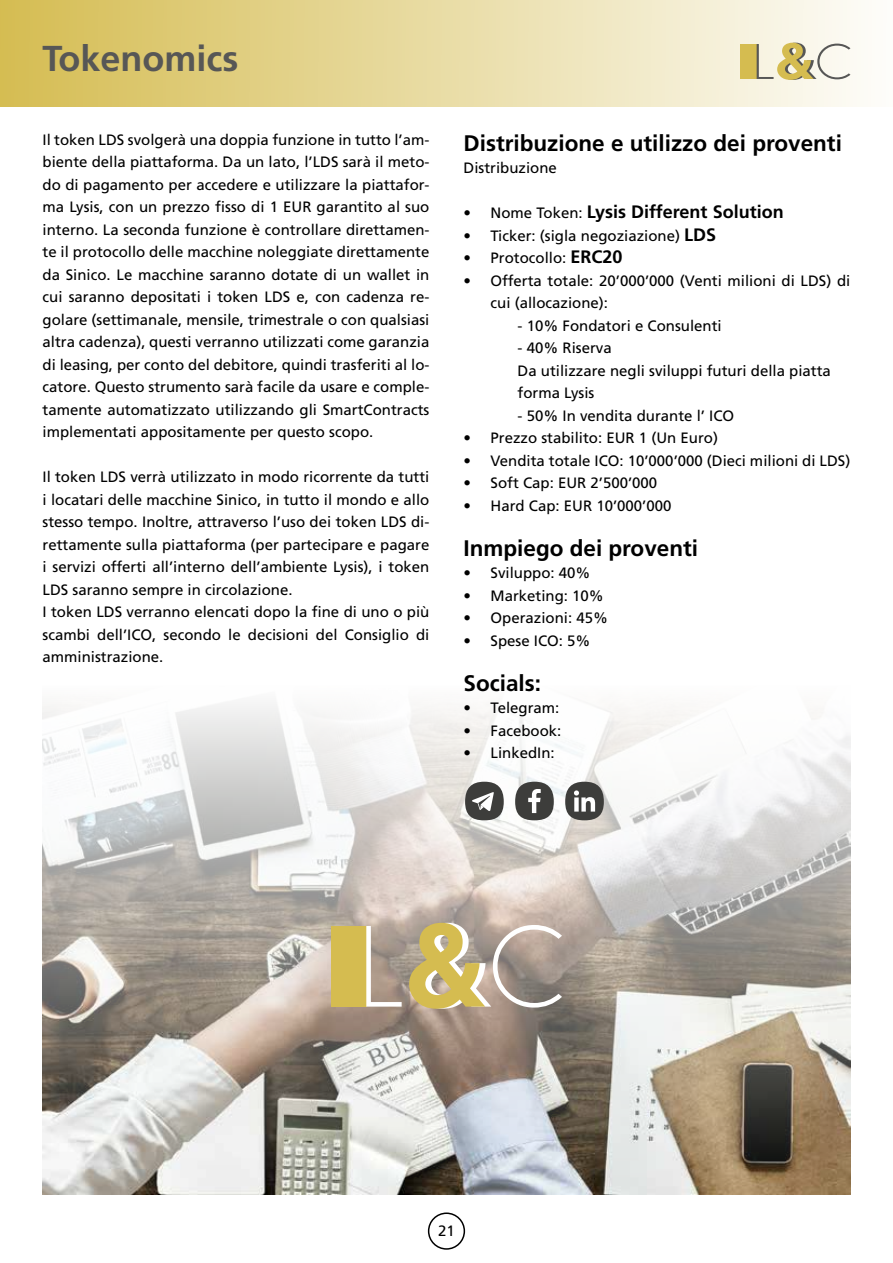
<style>
.page{position:relative;width:893px;height:1263px;background:#fff}
.page>*{position:absolute;margin:0;border:0;box-sizing:border-box;transform-origin:0 0}
.t1{font:700 36px "Frutiger";color:#575756}
.t2{font:700 22.5px "Frutiger";color:#000}
.t3{font:700 18px "Frutiger";color:#000}
.t4{font:15px/22.5px "Frutiger";color:#000}
.s1{font-weight:400;font-size:15px}
.s2{font-weight:700;font-size:18px}
</style>
<div class="page">
<div style="left:428px;top:1212px;width:37px;height:38px;border:2px solid #000;border-radius:50%"></div>
<div style="left:0;top:0;width:893px;height:106px;background:linear-gradient(to right,#d5bd52,#fdfdfa)"></div>
<div style="left:740px;top:44px;width:17px;height:35px;background:#d5bc50"></div>
<svg style="left:757px;top:43px;width:93px;height:37px"></svg>
<img style="left:43px;top:704px;width:807px;height:491px">
<div style="left:465px;top:782px;width:39px;height:38px;background:#3d3d3b;border-radius:50%"></div>
<svg style="left:472px;top:792px;width:22px;height:19px"></svg>
<div style="left:515px;top:782px;width:39px;height:38px;background:#3d3d3b;border-radius:50%"></div>
<svg style="left:528px;top:789px;width:13px;height:24px"></svg>
<div style="left:565px;top:782px;width:39px;height:38px;background:#3d3d3b;border-radius:50%"></div>
<svg style="left:574px;top:790px;width:21px;height:21px"></svg>
<div style="left:331px;top:926px;width:35px;height:80px;background:#d5bc50"></div>
<svg style="left:366px;top:926px;width:36px;height:80px"></svg>
<svg style="left:409px;top:923px;width:153px;height:86px;background:#bdae8b"></svg>
<h1 class="t1" style="left:43px;top:37px;width:198px">Tokenomics</h1>
<p class="t4" style="left:43px;top:128px;width:388px;text-align:justify">Il token LDS svolgerà una doppia funzione in tutto l’am&shy;biente della piattaforma. Da un lato, l’LDS sarà il meto&shy;do di pagamento per accedere e utilizzare la piattafor&shy;ma Lysis, con un prezzo fisso di 1 EUR garantito al suo interno. La seconda funzione è controllare direttamen&shy;te il protocollo delle macchine noleggiate direttamente da Sinico. Le macchine saranno dotate di un wallet in cui saranno depositati i token LDS e, con cadenza re&shy;golare (settimanale, mensile, trimestrale o con qualsiasi altra cadenza), questi verranno utilizzati come garanzia di leasing, per conto del debitore, quindi trasferiti al lo&shy;catore. Questo strumento sarà facile da usare e comple&shy;tamente automatizzato utilizzando gli SmartContracts implementati appositamente per questo scopo.</p>
<p class="t4" style="left:43px;top:466px;width:388px">Il token LDS verrà utilizzato in modo ricorrente da tutti i locatari delle macchine Sinico, in tutto il mondo e allo stesso tempo. Inoltre, attraverso l’uso dei token LDS di&shy;rettamente sulla piattaforma (per partecipare e pagare i servizi offerti all’interno dell’ambiente Lysis), i token LDS saranno sempre in circolazione.<br>I token LDS verranno elencati dopo la fine di uno o più scambi dell’ICO, secondo le decisioni del Consiglio di amministrazione.</p>
<h2 class="t2" style="left:463px;top:130px;width:380px">Distribuzione e utilizzo dei proventi</h2>
<p class="t4" style="left:463px;top:157px;width:95px">Distribuzione</p>
<p class="t3" style="left:463px;top:201px;width:322px"><span class="s1">• Nome Token:</span> Lysis Different Solution</p>
<p class="t4" style="left:463px;top:224px;width:254px">• Ticker: (sigla negoziazione) <span class="s2">LDS</span></p>
<p class="t4" style="left:463px;top:247px;width:161px">• Protocollo: <span class="s2">ERC20</span></p>
<p class="t4" style="left:490px;top:269px;width:361px;text-indent:-27px">• Offerta totale: 20’000’000 (Venti milioni di LDS) di cui (allocazione):</p>
<p class="t4" style="left:517px;top:314px;width:206px">- 10% Fondatori e Consulenti</p>
<p class="t4" style="left:517px;top:337px;width:315px">- 40% Riserva<br>Da utilizzare negli sviluppi futuri della piatta forma Lysis</p>
<p class="t4" style="left:517px;top:404px;width:218px">- 50% In vendita durante l’ ICO</p>
<p class="t4" style="left:463px;top:427px;width:256px">• Prezzo stabilito: EUR 1 (Un Euro)</p>
<p class="t4" style="left:463px;top:449px;width:388px">• Vendita totale ICO: 10’000’000 (Dieci milioni di LDS)</p>
<p class="t4" style="left:463px;top:472px;width:195px">• Soft Cap: EUR 2’500’000</p>
<p class="t4" style="left:463px;top:494px;width:209px">• Hard Cap: EUR 10’000’000</p>
<h2 class="t2" style="left:463px;top:535px;width:236px">Inmpiego dei proventi</h2>
<p class="t4" style="left:463px;top:562px;width:129px">• Sviluppo: 40%</p>
<p class="t4" style="left:463px;top:584px;width:142px">• Marketing: 10%</p>
<p class="t4" style="left:463px;top:607px;width:146px">• Operazioni: 45%</p>
<p class="t4" style="left:463px;top:629px;width:129px">• Spese ICO: 5%</p>
<h2 class="t2" style="left:463px;top:670px;width:79px">Socials:</h2>
<p class="t4" style="left:463px;top:697px;width:97px">• Telegram:</p>
<p class="t4" style="left:463px;top:719px;width:99px">• Facebook:</p>
<p class="t4" style="left:463px;top:742px;width:93px">• LinkedIn:</p>
<p class="t4" style="left:438px;top:1219px;width:18px">21</p>
</div>
